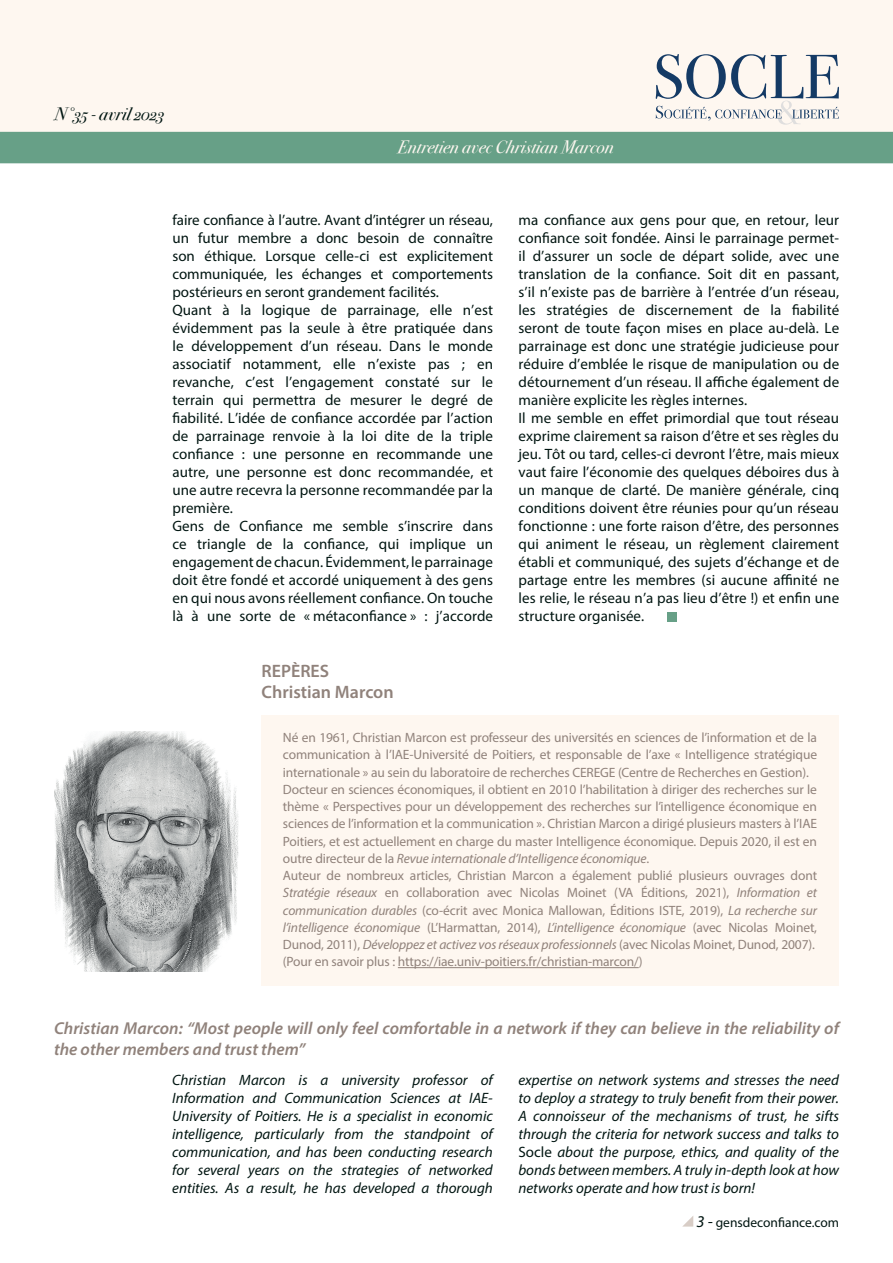
<style>
.page{position:relative;width:893px;height:1263px;background:#fff}
.page>*{position:absolute;margin:0;border:0;box-sizing:border-box;transform-origin:0 0}
.t1{font:italic 18px "Bodoni Svty Two OSITCTT";color:#fef7f0}
.t2{font:18px/21.6px "Myriad Variable Concept";color:#90827b}
.t3{font:italic 18px "Bodoni Svty Two OSITCTT";color:#001511}
.t4{font:italic 17.25px/20.7px "Myriad Variable Concept";color:#90827b}
.t5{font:15px/18px "Myriad Pro";letter-spacing:.005em;color:#001511}
.t6{font:italic 15px/18px "Myriad Pro";color:#001511;text-align:justify}
.t7{font:13.5px/17.2px "Myriad Pro";letter-spacing:-.01em;color:#90827b}
.t8{font:13.5px "Myriad Pro";color:#001511}
.s1{font-style:italic}
.s2{font-style:normal}
.s3{font-style:italic;font-size:16.5px}
</style>
<div class="page">
<div style="left:0;top:0;width:893px;height:132px;background:#fef7f0"></div>
<div style="left:0;top:132px;width:893px;height:31px;background:#67a087"></div>
<svg style="left:656px;top:54px;width:183px;height:71px"></svg>
<svg style="left:683px;top:1216px;width:10px;height:10px"></svg>
<div style="left:667px;top:612px;width:10px;height:10px;background:#67a087"></div>
<div style="left:262px;top:715px;width:577px;height:271px;background:#fef7f0"></div>
<hr style="left:398px;top:967px;width:241px;height:1px;background:#90827b">
<img style="left:54px;top:732px;width:185px;height:240px">
<p class="t3" style="left:54px;top:103px;width:112px">N°35 - avril 2023</p>
<p class="t1" style="left:398px;top:136px;width:218px">Entretien avec Christian Marcon</p>
<p class="t5" style="left:172px;top:211px;width:322px">faire confiance à l’autre. Avant d’intégrer un réseau, un futur membre a donc besoin de connaître son éthique. Lorsque celle-ci est explicitement communiquée, les échanges et comportements postérieurs en seront grandement facilités.<br>Quant à la logique de parrainage, elle n’est évidemment pas la seule à être pratiquée dans le développement d’un réseau. Dans le monde associatif notamment, elle n’existe pas ; en revanche, c’est l’engagement constaté sur le terrain qui permettra de mesurer le degré de fiabilité. L’idée de confiance accordée par l’action de parrainage renvoie à la loi dite de la triple confiance : une personne en recommande une autre, une personne est donc recommandée, et une autre recevra la personne recommandée par la première.<br>Gens de Confiance me semble s’inscrire dans ce triangle de la confiance, qui implique un engagement de chacun. Évidemment, le parrainage doit être fondé et accordé uniquement à des gens en qui nous avons réellement confiance. On touche là à une sorte de « métaconfiance » : j’accorde</p>
<p class="t5" style="left:519px;top:211px;width:322px">ma confiance aux gens pour que, en retour, leur confiance soit fondée. Ainsi le parrainage permet&shy;il d’assurer un socle de départ solide, avec une translation de la confiance. Soit dit en passant, s’il n’existe pas de barrière à l’entrée d’un réseau, les stratégies de discernement de la fiabilité seront de toute façon mises en place au-delà. Le parrainage est donc une stratégie judicieuse pour réduire d’emblée le risque de manipulation ou de détournement d’un réseau. Il affiche également de manière explicite les règles internes.<br>Il me semble en effet primordial que tout réseau exprime clairement sa raison d’être et ses règles du jeu. Tôt ou tard, celles-ci devront l’être, mais mieux vaut faire l’économie des quelques déboires dus à un manque de clarté. De manière générale, cinq conditions doivent être réunies pour qu’un réseau fonctionne : une forte raison d’être, des personnes qui animent le réseau, un règlement clairement établi et communiqué, des sujets d’échange et de partage entre les membres (si aucune affinité ne les relie, le réseau n’a pas lieu d’être !) et enfin une structure organisée.</p>
<p class="t2" style="left:261px;top:660px;width:134px">REPÈRES<br>Christian Marcon</p>
<p class="t7" style="left:283px;top:729px;width:536px">Né en 1961, Christian Marcon est professeur des universités en sciences de l’information et de la communication à l’IAE-Université de Poitiers, et responsable de l’axe « Intelligence stratégique internationale » au sein du laboratoire de recherches CEREGE (Centre de Recherches en Gestion).<br>Docteur en sciences économiques, il obtient en 2010 l’habilitation à diriger des recherches sur le thème « Perspectives pour un développement des recherches sur l’intelligence économique en sciences de l’information et la communication ». Christian Marcon a dirigé plusieurs masters à l’IAE Poitiers, et est actuellement en charge du master Intelligence économique. Depuis 2020, il est en outre directeur de la <span class="s1">Revue internationale d’Intelligence économique</span>.<br>Auteur de nombreux articles, Christian Marcon a également publié plusieurs ouvrages dont <span class="s1">Stratégie réseaux</span> en collaboration avec Nicolas Moinet (VA Éditions, 2021), <span class="s1">Information et communication durables</span> (co-écrit avec Monica Mallowan, Éditions ISTE, 2019), <span class="s1">La recherche sur l’intelligence économique</span> (L’Harmattan, 2014), <span class="s1">L’intelligence économique</span> (avec Nicolas Moinet, Dunod, 2011), <span class="s1">Développez et activez vos réseaux professionnels</span> (avec Nicolas Moinet, Dunod, 2007). (Pour en savoir plus : https://iae.univ-poitiers.fr/christian-marcon/)</p>
<p class="t4" style="left:54px;top:1018px;width:786px">Christian Marcon: “Most people will only feel comfortable in a network if they can believe in the reliability of the other members and trust them”</p>
<p class="t6" style="left:172px;top:1070px;width:322px">Christian Marcon is a university professor of Information and Communication Sciences at IAE-University of Poitiers. He is a specialist in economic intelligence, particularly from the standpoint of communication, and has been conducting research for several years on the strategies of networked entities. As a result, he has developed a thorough</p>
<p class="t6" style="left:518px;top:1070px;width:322px">expertise on network systems and stresses the need to deploy a strategy to truly benefit from their power.<br>A connoisseur of the mechanisms of trust, he sifts through the criteria for network success and talks to <span class="s2">Socle</span> about the purpose, ethics, and quality of the bonds between members. A truly in-depth look at how networks operate and how trust is born!</p>
<p class="t8" style="left:696px;top:1214px;width:144px"><span class="s3">3 -</span> gensdeconfiance.com</p>
</div>
